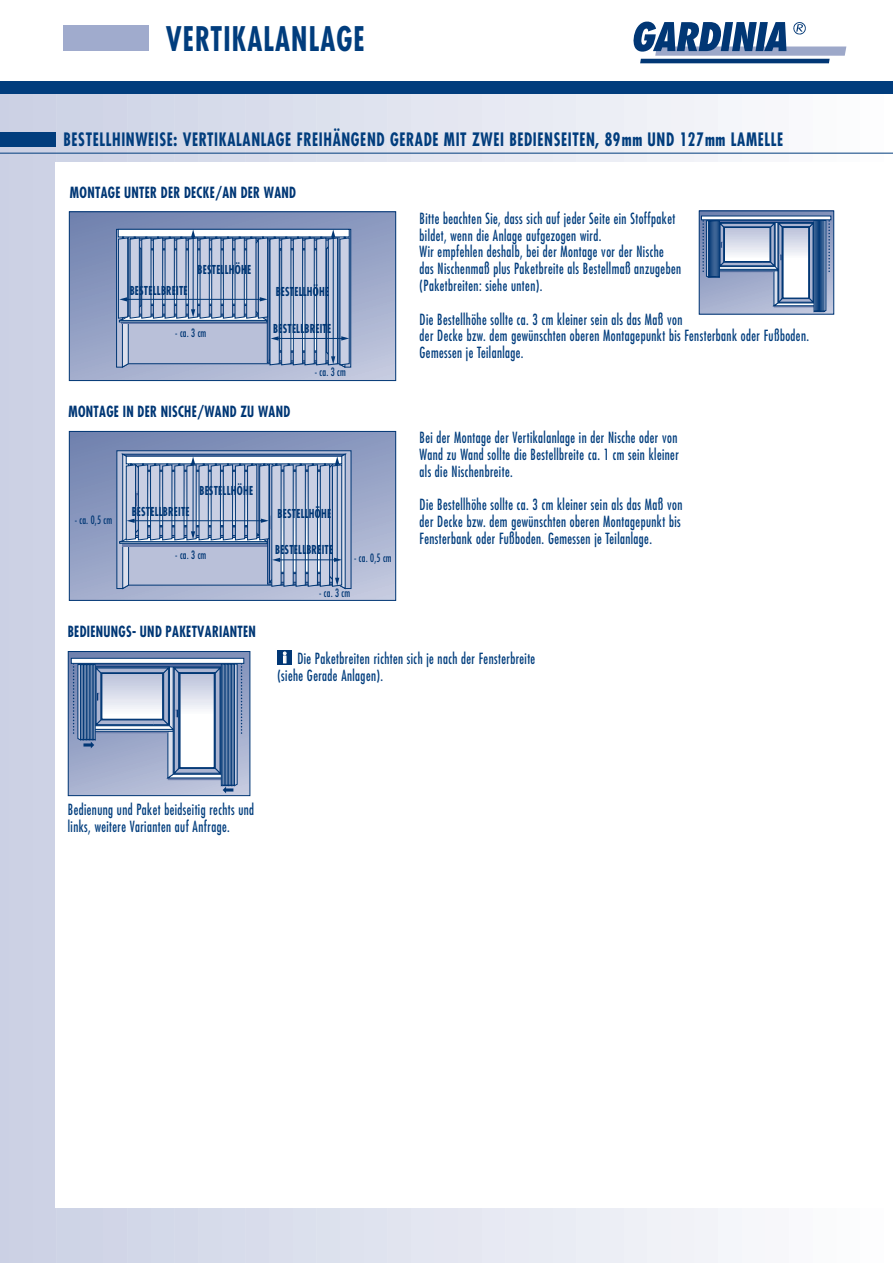
<style>
.page{position:relative;width:893px;height:1263px;background:#fff}
.page>*{position:absolute;margin:0;border:0;box-sizing:border-box;transform-origin:0 0}
.t1{font:700 condensed 33px "Futura";letter-spacing:.04em;color:#013d7d;scale:.86 1}
.t2{font:700 condensed 18px "Futura";letter-spacing:.04em;color:#013d7d;scale:.86 1}
.t3{font:condensed 15px/16.8px "Futura";letter-spacing:.035em;color:#013d7d;scale:.86 1}
.t4{font:700 condensed 15px "Futura";letter-spacing:.025em;color:#013775;scale:.86 1}
.t5{font:700 13.5px "Futura";color:#fff}
.t6{font:700 condensed 12px "Futura";letter-spacing:.025em;color:#013775;scale:.86 1}
.t7{font:condensed 11.25px "Futura";letter-spacing:.025em;color:#013775;scale:.86 1}
</style>
<div class="page">
<div style="left:0;top:94px;width:11px;height:1169px;background:#cbd0e4"></div>
<div style="left:7px;top:94px;width:28px;height:1169px;background:#ccd1e4"></div>
<div style="left:31px;top:94px;width:27px;height:1169px;background:#cdd2e5"></div>
<div style="left:55px;top:94px;width:27px;height:1169px;background:#ced4e6"></div>
<div style="left:78px;top:94px;width:27px;height:1169px;background:#cfd4e6"></div>
<div style="left:102px;top:94px;width:27px;height:1169px;background:#d1d5e7"></div>
<div style="left:125px;top:94px;width:28px;height:1169px;background:#d2d7e8"></div>
<div style="left:149px;top:94px;width:27px;height:1169px;background:#d3d9e9"></div>
<div style="left:173px;top:94px;width:27px;height:1169px;background:#d4d9e9"></div>
<div style="left:196px;top:94px;width:28px;height:1169px;background:#d6dbea"></div>
<div style="left:220px;top:94px;width:27px;height:1169px;background:#d7dceb"></div>
<div style="left:244px;top:94px;width:27px;height:1169px;background:#d8dceb"></div>
<div style="left:267px;top:94px;width:28px;height:1169px;background:#dadeec"></div>
<div style="left:291px;top:94px;width:27px;height:1169px;background:#dbe0ed"></div>
<div style="left:314px;top:94px;width:28px;height:1169px;background:#dce1ed"></div>
<div style="left:338px;top:94px;width:27px;height:1169px;background:#dee2ee"></div>
<div style="left:362px;top:94px;width:27px;height:1169px;background:#dfe3ef"></div>
<div style="left:385px;top:94px;width:28px;height:1169px;background:#e1e4ef"></div>
<div style="left:409px;top:94px;width:27px;height:1169px;background:#e3e6f1"></div>
<div style="left:433px;top:94px;width:27px;height:1169px;background:#e4e6f1"></div>
<div style="left:456px;top:94px;width:28px;height:1169px;background:#e5e7f1"></div>
<div style="left:480px;top:94px;width:27px;height:1169px;background:#e7e9f3"></div>
<div style="left:503px;top:94px;width:28px;height:1169px;background:#e8eaf3"></div>
<div style="left:527px;top:94px;width:27px;height:1169px;background:#e8ebf3"></div>
<div style="left:551px;top:94px;width:27px;height:1169px;background:#e9ecf4"></div>
<div style="left:574px;top:94px;width:28px;height:1169px;background:#ebeef5"></div>
<div style="left:598px;top:94px;width:27px;height:1169px;background:#eceef5"></div>
<div style="left:622px;top:94px;width:27px;height:1169px;background:#eef0f6"></div>
<div style="left:645px;top:94px;width:28px;height:1169px;background:#f0f2f7"></div>
<div style="left:669px;top:94px;width:27px;height:1169px;background:#f1f2f7"></div>
<div style="left:692px;top:94px;width:28px;height:1169px;background:#f2f3f8"></div>
<div style="left:716px;top:94px;width:27px;height:1169px;background:#f4f6fa"></div>
<div style="left:740px;top:94px;width:27px;height:1169px;background:#f6f7fa"></div>
<div style="left:763px;top:94px;width:28px;height:1169px;background:#f7f7fa"></div>
<div style="left:787px;top:94px;width:27px;height:1169px;background:#f9f9fc"></div>
<div style="left:811px;top:94px;width:27px;height:1169px;background:#fafbfc"></div>
<div style="left:834px;top:94px;width:28px;height:1169px;background:#fbfcfd"></div>
<div style="left:55px;top:162px;width:837px;height:1046px;background:#fff"></div>
<svg style="left:70px;top:653px;width:178px;height:141px;background:#8e9cc0"></svg>
<div style="left:68px;top:651px;width:182px;height:145px;border:1px solid #013775"></div>
<div style="left:71px;top:658px;width:173px;height:5px;background:#fff"></div>
<div style="left:71px;top:658px;width:173px;height:6px;border:1px solid #013775"></div>
<svg style="left:73px;top:662px;width:169px;height:131px;background:#96a7c5"></svg>
<svg style="left:71px;top:213px;width:323px;height:166px;background:#95a2c4"></svg>
<div style="left:69px;top:211px;width:327px;height:170px;border:1px solid #013775"></div>
<svg style="left:116px;top:229px;width:235px;height:139px;background:#9faecb"></svg>
<svg style="left:71px;top:433px;width:323px;height:166px;background:#95a1c4"></svg>
<div style="left:69px;top:431px;width:327px;height:170px;border:1px solid #013775"></div>
<svg style="left:116px;top:450px;width:235px;height:139px;background:#9eaecb"></svg>
<div style="left:278px;top:651px;width:14px;height:14px;background:#013775"></div>
<svg style="left:700px;top:213px;width:132px;height:100px"></svg>
<div style="left:698px;top:211px;width:136px;height:104px;border:1px solid #013775"></div>
<svg style="left:702px;top:218px;width:127px;height:94px;background:#8ca0c0"></svg>
<div style="left:0;top:81px;width:892px;height:13px;background:#013d7d"></div>
<div style="left:64px;top:26px;width:85px;height:25px;background:#a0abcd"></div>
<svg style="left:633px;top:22px;width:213px;height:41px"></svg>
<hr style="left:0;top:153px;width:892px;height:1px;background:#013d7d">
<div style="left:0;top:133px;width:55px;height:14px;background:#013d7d"></div>
<h1 class="t1" style="left:166px;top:24px;width:233px">VERTIKALANLAGE</h1>
<p class="t2" style="left:64px;top:132px;width:838px">BESTELLHINWEISE: VERTIKALANLAGE FREIHÄNGEND GERADE MIT ZWEI BEDIENSEITEN, 89mm UND 127mm LAMELLE</p>
<p class="t4" style="left:70px;top:185px;width:264px">MONTAGE UNTER DER DECKE/AN DER WAND</p>
<p class="t6" style="left:197px;top:264px;width:64px">BESTELLHÖHE</p>
<p class="t6" style="left:130px;top:285px;width:69px">BESTELLBREITE</p>
<p class="t6" style="left:276px;top:287px;width:64px">BESTELLHÖHE</p>
<p class="t6" style="left:273px;top:323px;width:69px">BESTELLBREITE</p>
<p class="t7" style="left:175px;top:327px;width:38px">- ca. 3 cm</p>
<p class="t4" style="left:68px;top:405px;width:259px">MONTAGE IN DER NISCHE/WAND ZU WAND</p>
<p class="t7" style="left:315px;top:367px;width:38px">- ca. 3 cm</p>
<p class="t7" style="left:75px;top:515px;width:45px">- ca. 0,5 cm</p>
<p class="t6" style="left:199px;top:486px;width:64px">BESTELLHÖHE</p>
<p class="t6" style="left:132px;top:506px;width:69px">BESTELLBREITE</p>
<p class="t6" style="left:278px;top:508px;width:64px">BESTELLHÖHE</p>
<p class="t6" style="left:275px;top:544px;width:69px">BESTELLBREITE</p>
<p class="t7" style="left:175px;top:549px;width:38px">- ca. 3 cm</p>
<p class="t7" style="left:354px;top:553px;width:45px">- ca. 0,5 cm</p>
<p class="t4" style="left:68px;top:625px;width:220px">BEDIENUNGS- UND PAKETVARIANTEN</p>
<p class="t7" style="left:319px;top:588px;width:38px">- ca. 3 cm</p>
<p class="t3" style="left:419px;top:211px;width:305px">Bitte beachten Sie, dass sich auf jeder Seite ein Stoffpaket bildet, wenn die Anlage aufgezogen wird.<br>Wir empfehlen deshalb, bei der Montage vor der Nische das Nischenmaß plus Paketbreite als Bestellmaß anzugeben (Paketbreiten: siehe unten).</p>
<p class="t3" style="left:419px;top:312px;width:454px">Die Bestellhöhe sollte ca. 3 cm kleiner sein als das Maß von<br>der Decke bzw. dem gewünschten oberen Montagepunkt bis Fensterbank oder Fußboden.<br>Gemessen je Teilanlage.</p>
<p class="t3" style="left:419px;top:430px;width:303px;text-align:justify">Bei der Montage der Vertikalanlage in der Nische oder von Wand zu Wand sollte die Bestellbreite ca. 1 cm sein kleiner als die Nischenbreite.</p>
<p class="t3" style="left:419px;top:498px;width:307px;text-align:justify">Die Bestellhöhe sollte ca. 3 cm kleiner sein als das Maß von der Decke bzw. dem gewünschten oberen Montagepunkt bis Fensterbank oder Fußboden. Gemessen je Teilanlage.</p>
<p class="t3" style="left:277px;top:651px;width:301px;text-indent:20px">Die Paketbreiten richten sich je nach der Fensterbreite (siehe Gerade Anlagen).</p>
<p class="t5" style="left:283px;top:652px;width:6px">i</p>
<p class="t3" style="left:68px;top:802px;width:218px">Bedienung und Paket beidseitig rechts und links, weitere Varianten auf Anfrage.</p>
</div>
